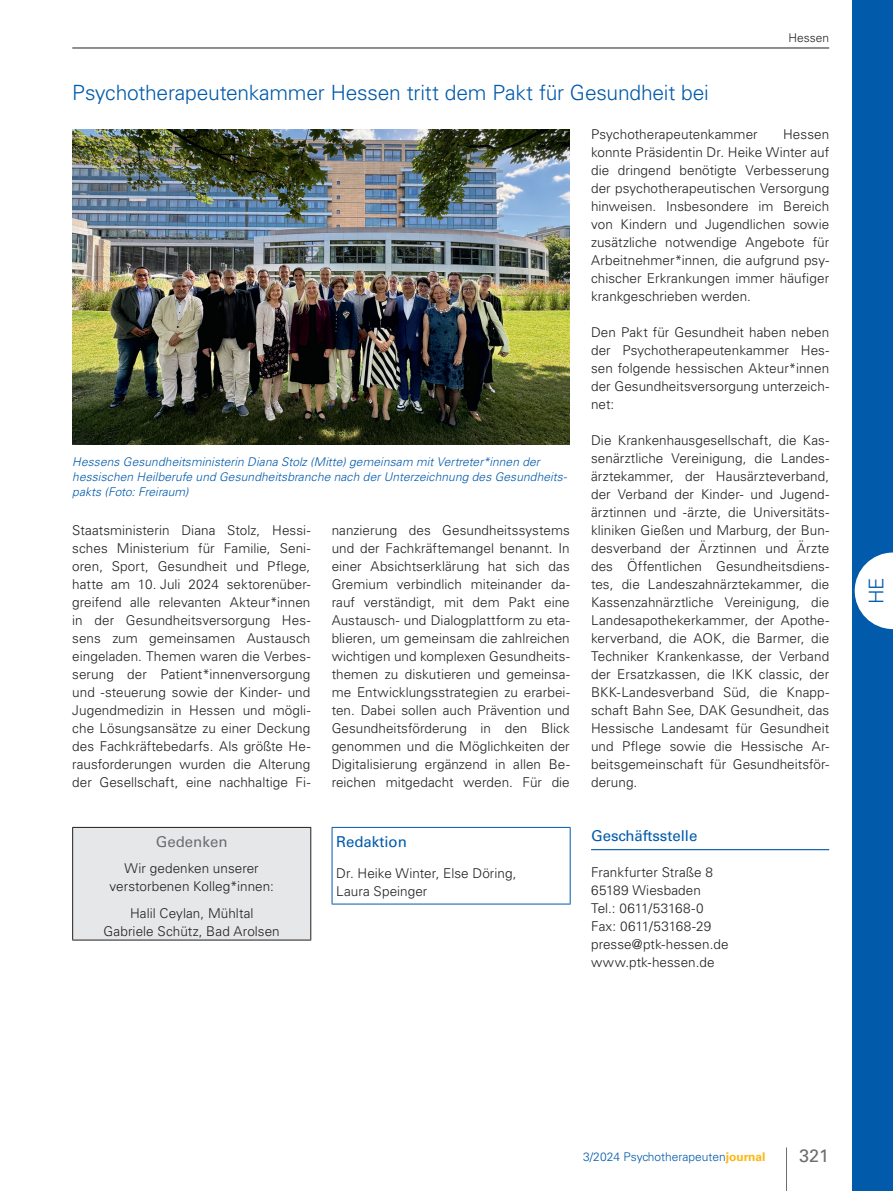
<style>
.page{position:relative;width:893px;height:1191px;background:#fff}
.page>*{position:absolute;margin:0;border:0;box-sizing:border-box;transform-origin:0 0}
.t1{font:300 21px "Univers LT Std";letter-spacing:-.01em;color:#015aaa}
.t2{font:300 20.25px "Univers LT Std";color:#015aaa}
.t3{font:18px "Univers LT Std";color:#6c6d70}
.t4{font:15px "Univers LT Std";color:#015aaa}
.t5{font:15px "Univers LT Std";color:#6c6d70}
.t6{font:300 13.5px/18px "Univers LT Std";letter-spacing:.005em;color:#231f20;text-align:justify}
.t7{font:italic 300 12px/15px "Univers LT Std";letter-spacing:.01em;color:#015aaa}
.t8{font:300 12px "Univers LT Std";color:#015aaa}
.t9{font:300 12px "Univers LT Std";color:#231f20}
.s1{font-weight:700;color:#fcb814}
</style>
<div class="page">
<hr style="left:591px;top:849px;width:238px;height:1px;background:#015aaa">
<hr style="left:332px;top:827px;width:239px;height:1px;background:#015aaa">
<hr style="left:332px;top:827px;width:1px;height:76px;background:#015aaa">
<hr style="left:570px;top:827px;width:1px;height:76px;background:#015aaa">
<hr style="left:332px;top:903px;width:239px;height:1px;background:#015aaa">
<div style="left:73px;top:827px;width:238px;height:113px;background:#e6e7e9"></div>
<hr style="left:72px;top:827px;width:239px;height:1px;background:#231f20">
<hr style="left:72px;top:827px;width:1px;height:112px;background:#231f20">
<hr style="left:310px;top:827px;width:1px;height:112px;background:#231f20">
<hr style="left:72px;top:939px;width:239px;height:1px;background:#231f20">
<img style="left:72px;top:129px;width:498px;height:315px">
<hr style="left:786px;top:1147px;width:1px;height:44px;background:#6c6d70">
<div style="left:853px;top:0;width:40px;height:1191px;background:#015aaa"></div>
<hr style="left:72px;top:48px;width:757px;height:1px;background:#231f20">
<svg style="left:855px;top:552px;width:38px;height:77px"></svg>
<h1 class="t1" style="left:72px;top:80px;width:638px">Psychotherapeutenkammer Hessen tritt dem Pakt für Gesundheit bei</h1>
<p class="t9" style="left:788px;top:31px;width:42px">Hessen</p>
<p class="t7" style="left:72px;top:454px;width:496px">Hessens Gesundheitsministerin Diana Stolz (Mitte) gemeinsam mit Vertreter*innen der hessischen Heilberufe und Gesundheitsbranche nach der Unterzeichnung des Gesundheits&shy;pakts (Foto: Freiraum)</p>
<p class="t6" style="left:72px;top:521px;width:240px">Staatsministerin Diana Stolz, Hessi&shy;sches Ministerium für Familie, Seni&shy;oren, Sport, Gesundheit und Pflege, hatte am 10. Juli 2024 sektorenüber&shy;greifend alle relevanten Akteur*innen in der Gesundheitsversorgung Hes&shy;sens zum gemeinsamen Austausch eingeladen. Themen waren die Verbes&shy;serung der Patient*innenversorgung und -steuerung sowie der Kinder- und Jugendmedizin in Hessen und mögli&shy;che Lösungsansätze zu einer Deckung des Fachkräftebedarfs. Als größte He&shy;rausforderungen wurden die Alterung der Gesellschaft, eine nachhaltige Fi-</p>
<p class="t6" style="left:332px;top:521px;width:240px">nanzierung des Gesundheitssystems und der Fachkräftemangel benannt. In einer Absichtserklärung hat sich das Gremium verbindlich miteinander da&shy;rauf verständigt, mit dem Pakt eine Austausch- und Dialogplattform zu eta&shy;blieren, um gemeinsam die zahlreichen wichtigen und komplexen Gesundheits&shy;themen zu diskutieren und gemeinsa&shy;me Entwicklungsstrategien zu erarbei&shy;ten. Dabei sollen auch Prävention und Gesundheitsförderung in den Blick genommen und die Möglichkeiten der Digitalisierung ergänzend in allen Be&shy;reichen mitgedacht werden. Für die</p>
<p class="t5" style="left:156px;top:832px;width:73px">Gedenken</p>
<p class="t6" style="left:110px;top:859px;width:166px;text-align:center">Wir gedenken unserer verstorbenen Kolleg*innen:</p>
<p class="t6" style="left:104px;top:904px;width:178px;text-align:center">Halil Ceylan, Mühltal<br>Gabriele Schütz, Bad Arolsen</p>
<p class="t4" style="left:336px;top:832px;width:72px">Redaktion</p>
<p class="t6" style="left:336px;top:863px;width:182px">Dr. Heike Winter, Else Döring,<br>Laura Speinger</p>
<p class="t6" style="left:591px;top:125px;width:168px">Psychotherapeutenkammer</p>
<p class="t6" style="left:591px;top:125px;width:240px;text-indent:192px">Hessen konnte Präsidentin Dr. Heike Winter auf die dringend benötigte Verbesserung der psychotherapeutischen Versorgung hinweisen. Insbesondere im Bereich von Kindern und Jugendlichen sowie zusätzliche notwendige Angebote für Arbeitnehmer*innen, die aufgrund psy&shy;chischer Erkrankungen immer häufiger krankgeschrieben werden.</p>
<p class="t6" style="left:591px;top:323px;width:240px">Den Pakt für Gesundheit haben neben der Psychotherapeutenkammer Hes&shy;sen folgende hessischen Akteur*innen der Gesundheitsversorgung unterzeich&shy;net:</p>
<p class="t6" style="left:591px;top:431px;width:240px">Die Krankenhausgesellschaft, die Kas&shy;senärztliche Vereinigung, die Landes&shy;ärztekammer, der Hausärzteverband, der Verband der Kinder- und Jugend&shy;ärztinnen und -ärzte, die Universitäts&shy;kliniken Gießen und Marburg, der Bun&shy;desverband der Ärztinnen und Ärzte des Öffentlichen Gesundheitsdiens&shy;tes, die Landeszahnärztekammer, die Kassenzahnärztliche Vereinigung, die Landesapothekerkammer, der Apothe&shy;kerverband, die AOK, die Barmer, die Techniker Krankenkasse, der Verband der Ersatzkassen, die IKK classic, der BKK-Landesverband Süd, die Knapp&shy;schaft Bahn See, DAK Gesundheit, das Hessische Landesamt für Gesundheit und Pflege sowie die Hessische Ar&shy;beitsgemeinschaft für Gesundheitsför&shy;derung.</p>
<p class="t4" style="left:591px;top:826px;width:108px">Geschäftsstelle</p>
<p class="t6" style="left:591px;top:863px;width:139px;text-align:left">Frankfurter Straße 8<br>65189 Wiesbaden<br>Tel.: 0611/53168-0<br>Fax: 0611/53168-29 presse@ptk-hessen.de www.ptk-hessen.de</p>
<h2 class="t2" style="left:864px;top:604px;width:28px;rotate:-90deg">HE</h2>
<p class="t8" style="left:583px;top:1150px;width:184px">3/2024 Psychotherapeuten<span class="s1">journal</span></p>
<h3 class="t3" style="left:799px;top:1144px;width:32px">321</h3>
</div>
